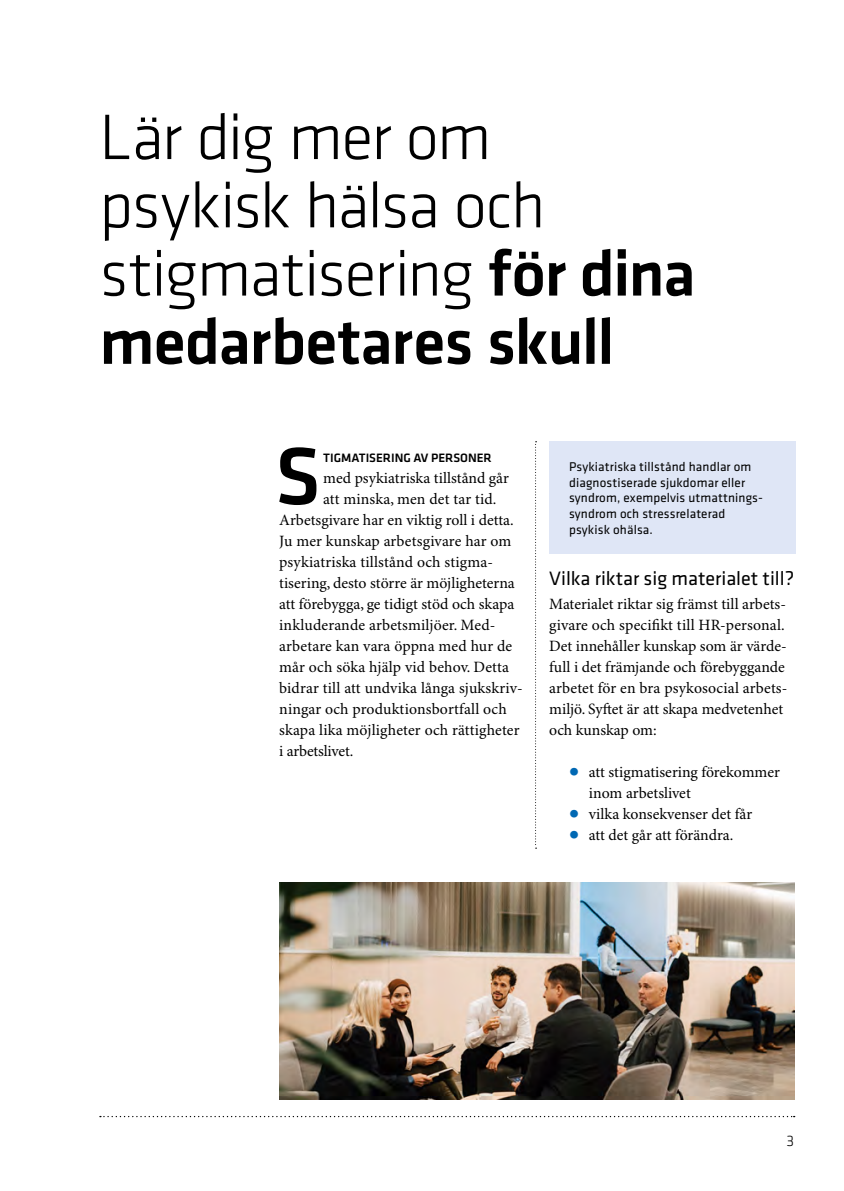
<style>
.page{position:relative;width:844px;height:1191px;background:#fff}
.page>*{position:absolute;margin:0;border:0;box-sizing:border-box;transform-origin:0 0}
.Anfangbröd{font:500 84px "Klavika";color:#000}
.Rubrik_1{font:300 66.5px/68.2px "Klavika";letter-spacing:-.025em;color:#000}
.Rubrik_2{font:20.12px "Klavika";color:#000}
.Anfangbröd-2{font:15.75px "Minion Pro";letter-spacing:.005em;color:#000}
.Bröd_uin{font:15.75px/21px "Minion Pro";color:#000}
.t1{font:300 15.75px "Klavika";color:#000}
.faktaruta{font:13.12px/15.8px "Klavika";letter-spacing:.01em;color:#000}
.Anfangbröd-3{font:500 12.6px "Klavika";color:#000}
.s1{font-weight:500}
.s2{font-family:"Klavika";font-weight:700;font-size:28.88px;color:#0068b3}
</style>
<div class="page">
<svg style="left:100px;top:1115px;width:694px;height:2px"></svg>
<div style="left:549px;top:441px;width:246px;height:113px;background:#dfe6f6"></div>
<img style="left:279px;top:882px;width:515px;height:217px">
<svg style="left:535px;top:441px;width:1px;height:407px"></svg>
<h1 class="Rubrik_1" style="left:99px;top:102px;width:597px">Lär dig mer om psykisk hälsa och stigmatisering <span class="s1">för dina medarbetares skull</span></h1>
<p class="Anfangbröd" style="left:275px;top:419px;width:47px">S</p>
<p class="Anfangbröd-3" style="left:323px;top:449px;width:170px">TIGMATISERING AV PERSONER</p>
<p class="Anfangbröd-2" style="left:323px;top:469px;width:187px">med psykiatriska tillstånd går</p>
<p class="Anfangbröd-2" style="left:323px;top:490px;width:175px">att minska, men det tar tid.</p>
<p class="Anfangbröd-2" style="left:279px;top:511px;width:236px">Arbetsgivare har en viktig roll i detta.</p>
<p class="Anfangbröd-2" style="left:279px;top:532px;width:234px">Ju mer kunskap arbetsgivare har om</p>
<p class="Anfangbröd-2" style="left:279px;top:553px;width:215px">psykiatriska tillstånd och stigma-</p>
<p class="Anfangbröd-2" style="left:279px;top:574px;width:237px">tisering, desto större är möjligheterna</p>
<p class="Anfangbröd-2" style="left:279px;top:595px;width:236px">att förebygga, ge tidigt stöd och skapa</p>
<p class="Anfangbröd-2" style="left:279px;top:616px;width:218px">inkluderande arbetsmiljöer. Med-</p>
<p class="Anfangbröd-2" style="left:279px;top:637px;width:234px">arbetare kan vara öppna med hur de</p>
<p class="Anfangbröd-2" style="left:279px;top:658px;width:231px">mår och söka hjälp vid behov. Detta</p>
<p class="Anfangbröd-2" style="left:279px;top:679px;width:245px">bidrar till att undvika långa sjukskriv-</p>
<p class="Anfangbröd-2" style="left:279px;top:699px;width:229px">ningar och produktionsbortfall och</p>
<p class="Anfangbröd-2" style="left:279px;top:720px;width:242px">skapa lika möjligheter och rättigheter</p>
<p class="Anfangbröd-2" style="left:279px;top:741px;width:76px">i arbetslivet.</p>
<p class="faktaruta" style="left:569px;top:458px;width:195px">Psykiatriska tillstånd handlar om diagnostiserade sjukdomar eller syndrom, exempelvis utmattnings&shy;syndrom och stressrelaterad psykisk ohälsa.</p>
<h2 class="Rubrik_2" style="left:549px;top:565px;width:246px">Vilka riktar sig materialet till?</h2>
<p class="Bröd_uin" style="left:549px;top:594px;width:240px">Materialet riktar sig främst till arbets&shy;givare och specifikt till HR-personal.<br>Det innehåller kunskap som är värde&shy;full i det främjande och förebyggande arbetet för en bra psykosocial arbets&shy;miljö. Syftet är att skapa medvetenhet och kunskap om:</p>
<p class="Bröd_uin" style="left:588px;top:762px;width:192px;text-indent:-20px"><span class="s2">•</span> att stigmatisering förekommer inom arbetslivet</p>
<p class="Bröd_uin" style="left:569px;top:804px;width:185px"><span class="s2">•</span> vilka konsekvenser det får</p>
<p class="Bröd_uin" style="left:569px;top:825px;width:166px"><span class="s2">•</span> att det går att förändra.</p>
<p class="t1" style="left:786px;top:1131px;width:9px">3</p>
</div>
